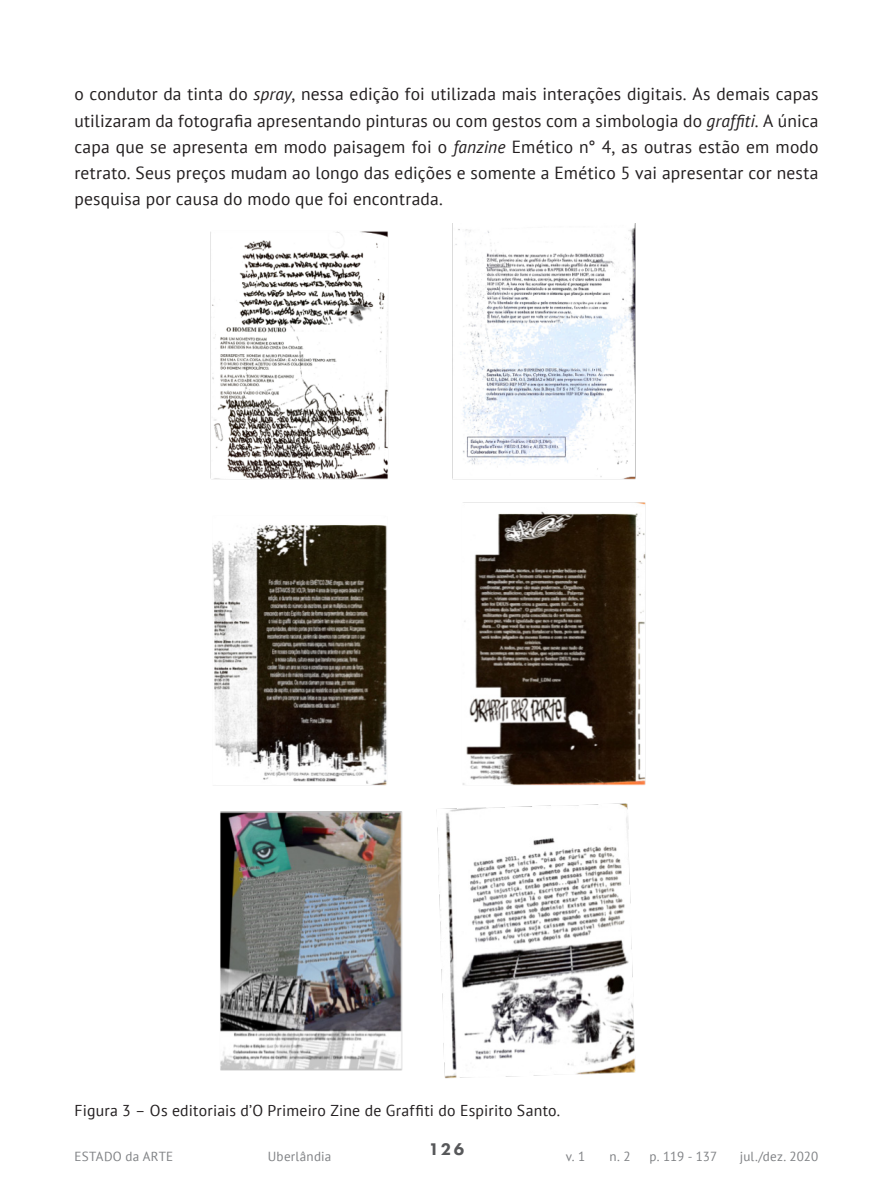
<style>
.page{position:relative;width:893px;height:1191px;background:#fff}
.page>*{position:absolute;margin:0;border:0;box-sizing:border-box;transform-origin:0 0}
.Artigo_-_TEXTO{font:17.5px/26.1px "PT Sans";letter-spacing:.01em;color:#231f20;text-align:justify}
.t1{font:800 17.5px "Futura PT";color:#57585a}
.Artigo_-_Legenda_Fig{font:15.75px "PT Sans";letter-spacing:.015em;color:#231f20}
.t2{font:13.12px "PT Sans";letter-spacing:.015em;color:#808285}
.s1{font-style:italic}
</style>
<div class="page">
<img style="left:210px;top:223px;width:426px;height:257px">
<img style="left:212px;top:502px;width:434px;height:284px">
<img style="left:220px;top:804px;width:416px;height:275px">
<p class="Artigo_-_TEXTO" style="left:74px;top:81px;width:746px">o condutor da tinta do <span class="s1">spray</span>, nessa edição foi utilizada mais interações digitais. As demais capas utilizaram da fotografia apresentando pinturas ou com gestos com a simbologia do <span class="s1">graffiti</span>. A única capa que se apresenta em modo paisagem foi o <span class="s1">fanzine</span> Emético n° 4, as outras estão em modo retrato. Seus preços mudam ao longo das edições e somente a Emético 5 vai apresentar cor nesta pesquisa por causa do modo que foi encontrada.</p>
<p class="Artigo_-_Legenda_Fig" style="left:74px;top:1100px;width:487px">Figura 3 – Os editoriais d’O Primeiro Zine de Graffiti do Espirito Santo.</p>
<p class="t1" style="left:429px;top:1138px;width:37px">126</p>
<p class="t2" style="left:74px;top:1148px;width:100px">ESTADO da ARTE</p>
<p class="t2" style="left:268px;top:1148px;width:65px">Uberlândia</p>
<p class="t2" style="left:566px;top:1148px;width:21px">v. 1</p>
<p class="t2" style="left:610px;top:1148px;width:23px">n. 2</p>
<p class="t2" style="left:650px;top:1148px;width:69px">p. 119 - 137</p>
<p class="t2" style="left:740px;top:1148px;width:80px">jul./dez. 2020</p>
</div>
